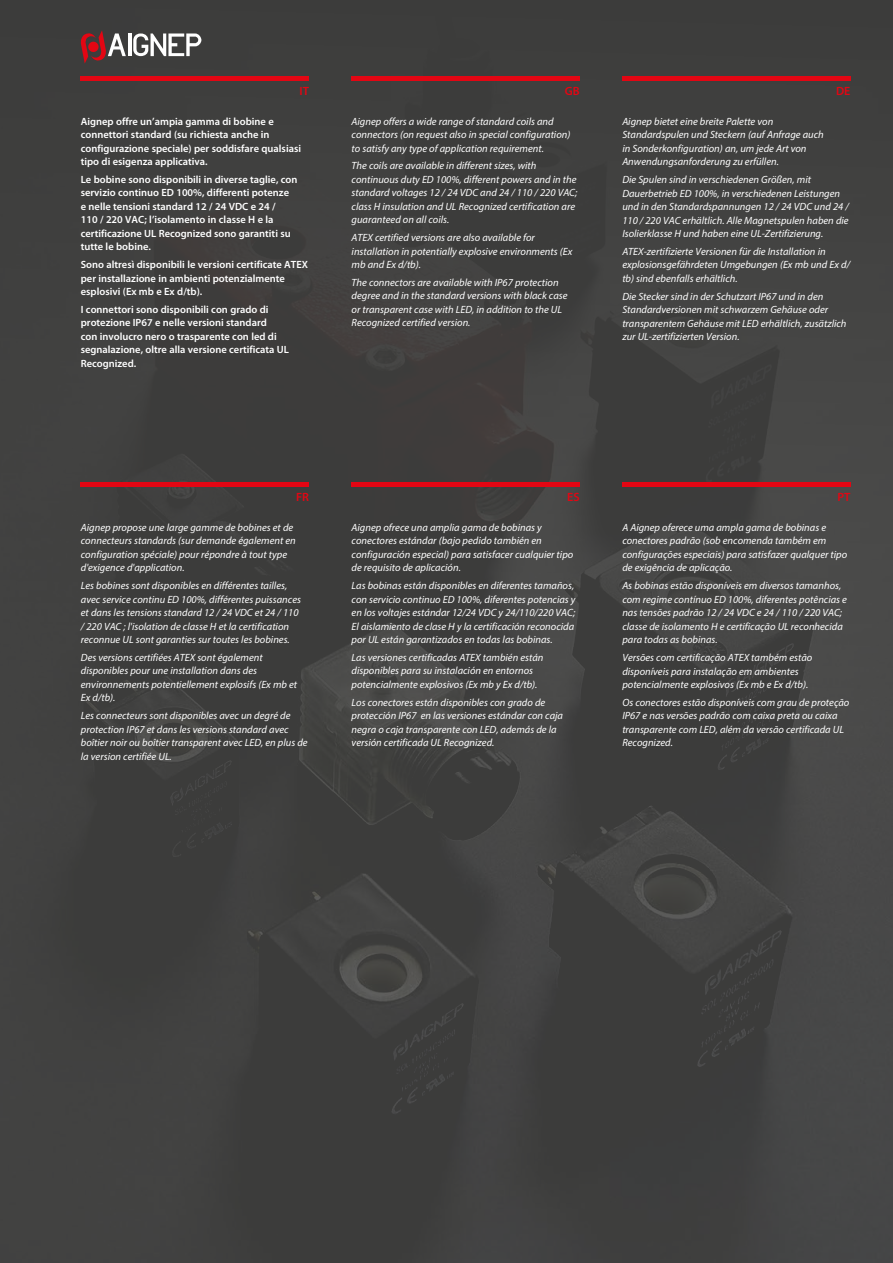
<style>
.page{position:relative;width:893px;height:1263px;background:#fff}
.page>*{position:absolute;margin:0;border:0;box-sizing:border-box;transform-origin:0 0}
.t1{font:600 12px "Myriad Pro";color:#e30613}
.t2{font:italic 10.5px/13.5px "Myriad Pro";color:#fff}
.t3{font:600 10.5px/13.5px "Myriad Pro";color:#fff}
</style>
<div class="page">
<img style="left:0;top:0;width:893px;height:1263px">
<hr style="left:81px;top:77px;width:228px;height:4px;background:#e30613">
<hr style="left:81px;top:483px;width:228px;height:4px;background:#e30613">
<hr style="left:351px;top:77px;width:229px;height:4px;background:#e30613">
<hr style="left:351px;top:483px;width:229px;height:4px;background:#e30613">
<hr style="left:622px;top:77px;width:228px;height:4px;background:#e30613">
<hr style="left:622px;top:483px;width:228px;height:4px;background:#e30613">
<hr style="left:128px;top:33px;width:3px;height:23px;background:#fff">
<svg style="left:133px;top:33px;width:68px;height:23px"></svg>
<svg style="left:80px;top:30px;width:46px;height:34px;background:#784446"></svg>
<p class="t1" style="left:300px;top:83px;width:11px">IT</p>
<p class="t3" style="left:81px;top:114px;width:222px">Aignep offre un’ampia gamma di bobine e connettori standard (su richiesta anche in configurazione speciale) per soddisfare qualsiasi tipo di esigenza applicativa.</p>
<p class="t3" style="left:81px;top:172px;width:218px">Le bobine sono disponibili in diverse taglie, con servizio continuo ED 100%, differenti potenze<br>e nelle tensioni standard 12 / 24 VDC e 24 /<br>110 / 220 VAC; l’isolamento in classe H e la certificazione UL Recognized sono garantiti su tutte le bobine.</p>
<p class="t3" style="left:81px;top:258px;width:229px">Sono altresì disponibili le versioni certificate ATEX per installazione in ambienti potenzialmente esplosivi (Ex mb e Ex d/tb).</p>
<p class="t3" style="left:81px;top:302px;width:210px">I connettori sono disponibili con grado di protezione IP67 e nelle versioni standard<br>con involucro nero o trasparente con led di segnalazione, oltre alla versione certificata UL Recognized.</p>
<p class="t1" style="left:565px;top:83px;width:16px">GB</p>
<p class="t2" style="left:352px;top:114px;width:220px">Aignep offers a wide range of standard coils and connectors (on request also in special configuration) to satisfy any type of application requirement.</p>
<p class="t2" style="left:352px;top:159px;width:227px">The coils are available in different sizes, with continuous duty ED 100%, different powers and in the standard voltages 12 / 24 VDC and 24 / 110 / 220 VAC; class H insulation and UL Recognized certification are guaranteed on all coils.</p>
<p class="t2" style="left:352px;top:231px;width:222px">ATEX certified versions are also available for installation in potentially explosive environments (Ex mb and Ex d/tb).</p>
<p class="t2" style="left:352px;top:275px;width:217px">The connectors are available with IP67 protection degree and in the standard versions with black case or transparent case with LED, in addition to the UL Recognized certified version.</p>
<p class="t1" style="left:836px;top:83px;width:16px">DE</p>
<p class="t2" style="left:622px;top:114px;width:203px">Aignep bietet eine breite Palette von Standardspulen und Steckern (auf Anfrage auch in Sonderkonfiguration) an, um jede Art von Anwendungsanforderung zu erfüllen.</p>
<p class="t2" style="left:622px;top:173px;width:228px">Die Spulen sind in verschiedenen Größen, mit Dauerbetrieb ED 100%, in verschiedenen Leistungen und in den Standardspannungen 12 / 24 VDC und 24 / 110 / 220 VAC erhältlich. Alle Magnetspulen haben die Isolierklasse H und haben eine UL-Zertifizierung.</p>
<p class="t2" style="left:622px;top:244px;width:229px">ATEX-zertifizierte Versionen für die Installation in explosionsgefährdeten Umgebungen (Ex mb und Ex d/ tb) sind ebenfalls erhältlich.</p>
<p class="t2" style="left:622px;top:289px;width:226px">Die Stecker sind in der Schutzart IP67 und in den Standardversionen mit schwarzem Gehäuse oder transparentem Gehäuse mit LED erhältlich, zusätzlich zur UL-zertifizierten Version.</p>
<p class="t1" style="left:296px;top:489px;width:14px">FR</p>
<p class="t2" style="left:81px;top:520px;width:216px">Aignep propose une large gamme de bobines et de connecteurs standards (sur demande également en configuration spéciale) pour répondre à tout type d'exigence d'application.</p>
<p class="t2" style="left:81px;top:579px;width:222px">Les bobines sont disponibles en différentes tailles, avec service continu ED 100%, différentes puissances et dans les tensions standard 12 / 24 VDC et 24 / 110 / 220 VAC ; l'isolation de classe H et la certification reconnue UL sont garanties sur toutes les bobines.</p>
<p class="t2" style="left:81px;top:650px;width:218px">Des versions certifiées ATEX sont également disponibles pour une installation dans des environnements potentiellement explosifs (Ex mb et Ex d/tb).</p>
<p class="t2" style="left:81px;top:709px;width:228px">Les connecteurs sont disponibles avec un degré de protection IP67 et dans les versions standard avec boîtier noir ou boîtier transparent avec LED, en plus de la version certifiée UL.</p>
<p class="t1" style="left:567px;top:489px;width:14px">ES</p>
<p class="t2" style="left:352px;top:520px;width:223px">Aignep ofrece una amplia gama de bobinas y conectores estándar (bajo pedido también en configuración especial) para satisfacer cualquier tipo de requisito de aplicación.</p>
<p class="t2" style="left:352px;top:579px;width:225px">Las bobinas están disponibles en diferentes tamaños, con servicio continuo ED 100%, diferentes potencias y en los voltajes estándar 12/24 VDC y 24/110/220 VAC; El aislamiento de clase H y la certificación reconocida por UL están garantizados en todas las bobinas.</p>
<p class="t2" style="left:352px;top:650px;width:193px">Las versiones certificadas ATEX también están disponibles para su instalación en entornos potencialmente explosivos (Ex mb y Ex d/tb).</p>
<p class="t2" style="left:352px;top:695px;width:213px">Los conectores están disponibles con grado de protección IP67 en las versiones estándar con caja negra o caja transparente con LED, además de la versión certificada UL Recognized.</p>
<p class="t1" style="left:837px;top:489px;width:15px">PT</p>
<p class="t2" style="left:622px;top:520px;width:226px">A Aignep oferece uma ampla gama de bobinas e conectores padrão (sob encomenda também em configurações especiais) para satisfazer qualquer tipo de exigência de aplicação.</p>
<p class="t2" style="left:622px;top:579px;width:226px">As bobinas estão disponíveis em diversos tamanhos, com regime contínuo ED 100%, diferentes potências e nas tensões padrão 12 / 24 VDC e 24 / 110 / 220 VAC; classe de isolamento H e certificação UL reconhecida para todas as bobinas.</p>
<p class="t2" style="left:622px;top:650px;width:191px">Versões com certificação ATEX também estão disponíveis para instalação em ambientes potencialmente explosivos (Ex mb e Ex d/tb).</p>
<p class="t2" style="left:622px;top:695px;width:229px">Os conectores estão disponíveis com grau de proteção IP67 e nas versões padrão com caixa preta ou caixa transparente com LED, além da versão certificada UL Recognized.</p>
</div>
